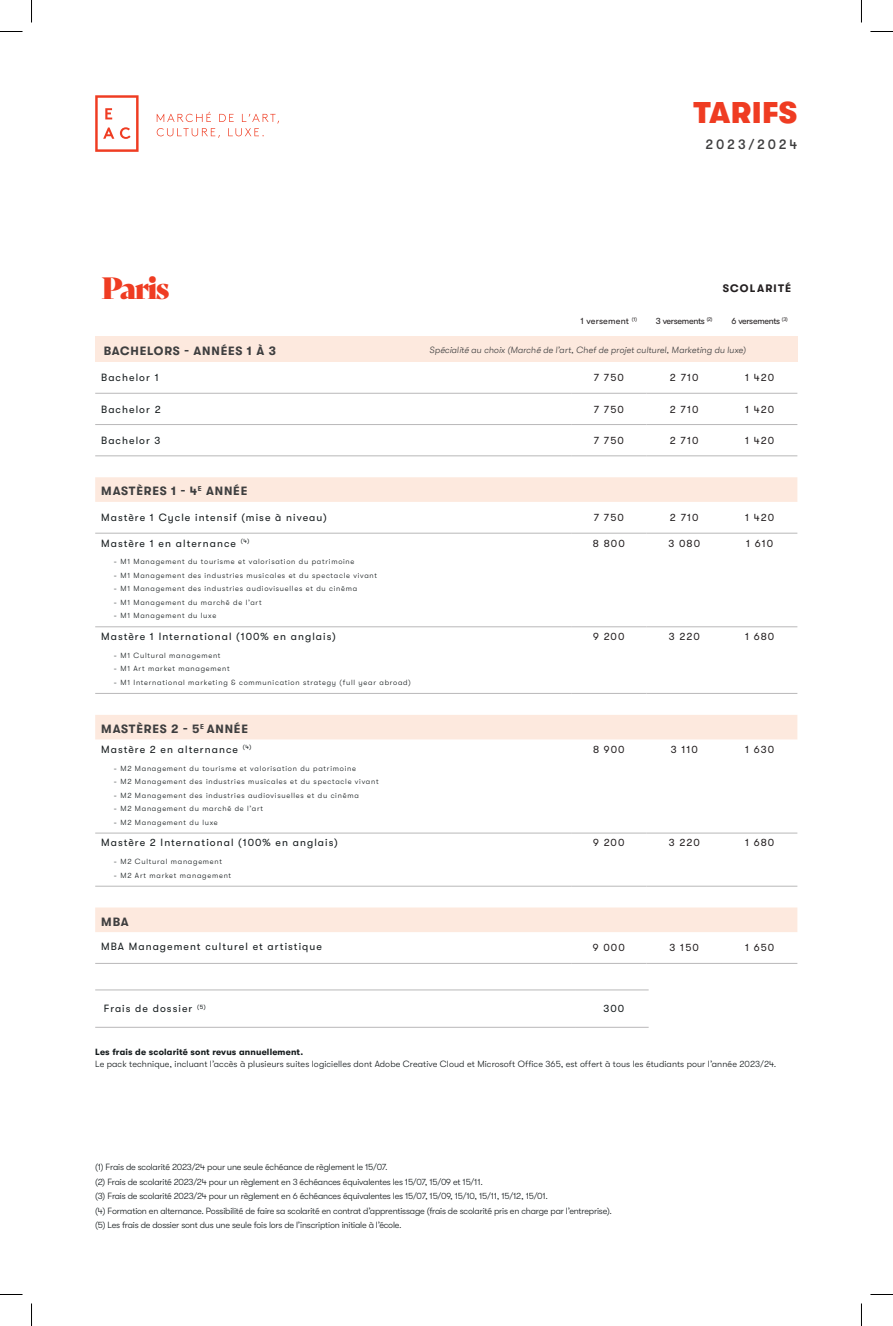
<style>
.page{position:relative;width:893px;height:1326px;background:#fff}
.page>*{position:absolute;margin:0;border:0;box-sizing:border-box;transform-origin:0 0}
.t1{font:900 30px "GT Walsheim";letter-spacing:.01em;color:#ef3c22}
.t2{font:30px "Bely Display";letter-spacing:-.06em;color:#ef3c22}
.t3{font:500 13.5px "GT Walsheim";letter-spacing:.21em;color:#3e3e3f}
.t4{font:700 12px "GT Walsheim";letter-spacing:.07em;color:#3e3e3f}
.t5{font:700 10.8px "GT Walsheim";letter-spacing:.11em;color:#231f20}
.t6{font:10.5px "GT Walsheim";letter-spacing:.1em;color:#141a1c}
.t7{font:10.5px "GT Walsheim";letter-spacing:.1em;color:#231f20}
.t8{font:300 9px/14.5px "GT Walsheim";letter-spacing:-.02em;color:#141a1c}
.t9{font:300 9px "GT Walsheim";letter-spacing:.01em;color:#141a1c}
.t10{font:italic 300 9px "GT Walsheim";letter-spacing:.005em;color:#3e3e3f}
.t11{font:700 9px "GT Walsheim";letter-spacing:.02em;color:#141a1c}
.t12{font:9px "GT Walsheim";letter-spacing:-.03em;color:#231f20}
.t13{font:9px "GT Walsheim";letter-spacing:.02em;color:#231f20}
.t14{font:300 7.5px "GT Walsheim";letter-spacing:.1em;color:#141a1c}
</style>
<div class="page">
<hr style="left:95px;top:990px;width:479px;height:1px;background:#b9b8b9">
<hr style="left:574px;top:990px;width:74px;height:1px;background:#b9b8b9">
<hr style="left:95px;top:1027px;width:479px;height:1px;background:#b9b8b9">
<hr style="left:574px;top:1027px;width:74px;height:1px;background:#b9b8b9">
<div style="left:95px;top:337px;width:702px;height:25px;background:#fde9de"></div>
<hr style="left:95px;top:393px;width:476px;height:1px;background:#b9b8b9">
<hr style="left:571px;top:393px;width:75px;height:1px;background:#b9b8b9">
<hr style="left:646px;top:393px;width:75px;height:1px;background:#b9b8b9">
<hr style="left:721px;top:393px;width:76px;height:1px;background:#b9b8b9">
<hr style="left:95px;top:424px;width:476px;height:1px;background:#b9b8b9">
<hr style="left:571px;top:424px;width:75px;height:1px;background:#b9b8b9">
<hr style="left:646px;top:424px;width:75px;height:1px;background:#b9b8b9">
<hr style="left:721px;top:424px;width:76px;height:1px;background:#b9b8b9">
<hr style="left:95px;top:456px;width:476px;height:1px;background:#b9b8b9">
<hr style="left:571px;top:456px;width:75px;height:1px;background:#b9b8b9">
<hr style="left:646px;top:456px;width:75px;height:1px;background:#b9b8b9">
<hr style="left:721px;top:456px;width:76px;height:1px;background:#b9b8b9">
<div style="left:95px;top:477px;width:702px;height:25px;background:#fde9de"></div>
<hr style="left:95px;top:626px;width:476px;height:1px;background:#b9b8b9">
<hr style="left:571px;top:626px;width:75px;height:1px;background:#b9b8b9">
<hr style="left:646px;top:626px;width:75px;height:1px;background:#b9b8b9">
<hr style="left:721px;top:626px;width:76px;height:1px;background:#b9b8b9">
<hr style="left:95px;top:693px;width:476px;height:1px;background:#b9b8b9">
<hr style="left:571px;top:693px;width:75px;height:1px;background:#b9b8b9">
<hr style="left:646px;top:693px;width:75px;height:1px;background:#b9b8b9">
<hr style="left:721px;top:693px;width:76px;height:1px;background:#b9b8b9">
<hr style="left:95px;top:533px;width:476px;height:1px;background:#b9b8b9">
<hr style="left:571px;top:533px;width:75px;height:1px;background:#b9b8b9">
<hr style="left:646px;top:533px;width:75px;height:1px;background:#b9b8b9">
<hr style="left:721px;top:533px;width:76px;height:1px;background:#b9b8b9">
<div style="left:95px;top:715px;width:702px;height:24px;background:#fde9de"></div>
<hr style="left:95px;top:833px;width:476px;height:1px;background:#b9b8b9">
<hr style="left:571px;top:833px;width:75px;height:1px;background:#b9b8b9">
<hr style="left:646px;top:833px;width:75px;height:1px;background:#b9b8b9">
<hr style="left:721px;top:833px;width:76px;height:1px;background:#b9b8b9">
<hr style="left:95px;top:886px;width:476px;height:1px;background:#b9b8b9">
<hr style="left:571px;top:886px;width:75px;height:1px;background:#b9b8b9">
<hr style="left:646px;top:886px;width:75px;height:1px;background:#b9b8b9">
<hr style="left:721px;top:886px;width:76px;height:1px;background:#b9b8b9">
<div style="left:95px;top:907px;width:702px;height:25px;background:#fde9de"></div>
<hr style="left:95px;top:963px;width:476px;height:1px;background:#b9b8b9">
<hr style="left:571px;top:963px;width:75px;height:1px;background:#b9b8b9">
<hr style="left:646px;top:963px;width:75px;height:1px;background:#b9b8b9">
<hr style="left:721px;top:963px;width:76px;height:1px;background:#b9b8b9">
<svg style="left:157px;top:112px;width:122px;height:26px"></svg>
<svg style="left:95px;top:95px;width:43px;height:57px"></svg>
<svg style="left:0;top:31px;width:22px;height:1px"></svg>
<svg style="left:870px;top:31px;width:22px;height:1px"></svg>
<svg style="left:0;top:1294px;width:22px;height:1px"></svg>
<svg style="left:870px;top:1294px;width:22px;height:1px"></svg>
<svg style="left:31px;top:0;width:1px;height:23px"></svg>
<svg style="left:31px;top:1303px;width:1px;height:23px"></svg>
<h1 class="t1" style="left:693px;top:96px;width:105px">TARIFS</h1>
<h2 class="t3" style="left:705px;top:137px;width:93px">2023/2024</h2>
<h1 class="t2" style="left:101px;top:264px;width:70px">Paris</h1>
<h3 class="t5" style="left:722px;top:282px;width:70px">SCOLARITÉ</h3>
<p class="t13" style="left:580px;top:316px;width:58px">1 versement <sup>(1)</sup></p>
<p class="t12" style="left:655px;top:316px;width:58px">3 versements <sup>(2)</sup></p>
<p class="t12" style="left:731px;top:316px;width:58px">6 versements <sup>(3)</sup></p>
<h3 class="t4" style="left:104px;top:344px;width:174px">BACHELORS - ANNÉES 1 À 3</h3>
<p class="t10" style="left:429px;top:345px;width:317px">Spécialité au choix (Marché de l’art, Chef de projet culturel, Marketing du luxe)</p>
<h3 class="t6" style="left:101px;top:372px;width:59px">Bachelor 1</h3>
<h3 class="t7" style="left:593px;top:372px;width:32px">7 750</h3>
<h3 class="t7" style="left:669px;top:372px;width:30px">2 710</h3>
<h3 class="t7" style="left:744px;top:372px;width:30px">1 420</h3>
<h3 class="t6" style="left:101px;top:403px;width:61px">Bachelor 2</h3>
<h3 class="t7" style="left:593px;top:403px;width:32px">7 750</h3>
<h3 class="t7" style="left:669px;top:403px;width:30px">2 710</h3>
<h3 class="t7" style="left:744px;top:403px;width:30px">1 420</h3>
<h3 class="t6" style="left:101px;top:434px;width:61px">Bachelor 3</h3>
<h3 class="t7" style="left:593px;top:434px;width:32px">7 750</h3>
<h3 class="t7" style="left:669px;top:434px;width:30px">2 710</h3>
<h3 class="t7" style="left:744px;top:434px;width:30px">1 420</h3>
<h3 class="t4" style="left:101px;top:484px;width:148px">MASTÈRES 1 - 4<sup>E</sup> ANNÉE</h3>
<h3 class="t6" style="left:101px;top:512px;width:227px">Mastère 1 Cycle intensif (mise à niveau)</h3>
<h3 class="t7" style="left:593px;top:512px;width:32px">7 750</h3>
<h3 class="t7" style="left:669px;top:512px;width:30px">2 710</h3>
<h3 class="t7" style="left:744px;top:512px;width:30px">1 420</h3>
<h3 class="t6" style="left:101px;top:537px;width:150px">Mastère 1 en alternance <sup>(4)</sup></h3>
<p class="t14" style="left:114px;top:557px;width:242px">- M1 Management du tourisme et valorisation du patrimoine</p>
<p class="t14" style="left:114px;top:571px;width:264px">- M1 Management des industries musicales et du spectacle vivant</p>
<p class="t14" style="left:114px;top:584px;width:245px">- M1 Management des industries audiovisuelles et du cinéma</p>
<p class="t14" style="left:114px;top:598px;width:149px">- M1 Management du marché de l’art</p>
<p class="t14" style="left:114px;top:611px;width:104px">- M1 Management du luxe</p>
<h3 class="t7" style="left:592px;top:537px;width:33px">8 800</h3>
<h3 class="t7" style="left:668px;top:537px;width:33px">3 080</h3>
<h3 class="t7" style="left:745px;top:537px;width:28px">1 610</h3>
<h3 class="t6" style="left:101px;top:631px;width:236px">Mastère 1 International (100% en anglais)</h3>
<p class="t14" style="left:114px;top:651px;width:108px">- M1 Cultural management</p>
<p class="t14" style="left:114px;top:665px;width:117px">- M1 Art market management</p>
<p class="t14" style="left:114px;top:678px;width:298px">- M1 International marketing &amp; communication strategy (full year abroad)</p>
<h3 class="t4" style="left:101px;top:722px;width:148px">MASTÈRES 2 - 5<sup>E</sup> ANNÉE</h3>
<h3 class="t6" style="left:101px;top:743px;width:152px">Mastère 2 en alternance <sup>(4)</sup></h3>
<p class="t14" style="left:114px;top:764px;width:243px">- M2 Management du tourisme et valorisation du patrimoine</p>
<p class="t14" style="left:114px;top:777px;width:266px">- M2 Management des industries musicales et du spectacle vivant</p>
<p class="t14" style="left:114px;top:791px;width:246px">- M2 Management des industries audiovisuelles et du cinéma</p>
<p class="t14" style="left:114px;top:804px;width:151px">- M2 Management du marché de l’art</p>
<p class="t14" style="left:114px;top:818px;width:105px">- M2 Management du luxe</p>
<h3 class="t6" style="left:101px;top:837px;width:238px">Mastère 2 International (100% en anglais)</h3>
<p class="t14" style="left:114px;top:857px;width:109px">- M2 Cultural management</p>
<p class="t14" style="left:114px;top:871px;width:119px">- M2 Art market management</p>
<h3 class="t7" style="left:593px;top:631px;width:33px">9 200</h3>
<h3 class="t7" style="left:668px;top:631px;width:32px">3 220</h3>
<h3 class="t7" style="left:744px;top:631px;width:31px">1 680</h3>
<h3 class="t7" style="left:592px;top:743px;width:33px">8 900</h3>
<h3 class="t7" style="left:670px;top:743px;width:29px">3 110</h3>
<h3 class="t7" style="left:744px;top:743px;width:31px">1 630</h3>
<h3 class="t7" style="left:593px;top:837px;width:33px">9 200</h3>
<h3 class="t7" style="left:668px;top:837px;width:32px">3 220</h3>
<h3 class="t7" style="left:744px;top:837px;width:31px">1 680</h3>
<h3 class="t4" style="left:101px;top:915px;width:29px">MBA</h3>
<h3 class="t6" style="left:101px;top:941px;width:222px">MBA Management culturel et artistique</h3>
<h3 class="t7" style="left:592px;top:942px;width:33px">9 000</h3>
<h3 class="t7" style="left:669px;top:942px;width:31px">3 150</h3>
<h3 class="t7" style="left:744px;top:942px;width:31px">1 650</h3>
<h3 class="t6" style="left:104px;top:1003px;width:103px">Frais de dossier <sup>(5)</sup></h3>
<h3 class="t6" style="left:603px;top:1003px;width:22px">300</h3>
<p class="t11" style="left:95px;top:1047px;width:209px">Les frais de scolarité sont revus annuellement.</p>
<p class="t9" style="left:95px;top:1059px;width:682px">Le pack technique, incluant l’accès à plusieurs suites logicielles dont Adobe Creative Cloud et Microsoft Office 365, est offert à tous les étudiants pour l’année 2023/24.</p>
<p class="t8" style="left:95px;top:1160px;width:518px">(1) Frais de scolarité 2023/24 pour une seule échéance de règlement le 15/07.<br>(2) Frais de scolarité 2023/24 pour un règlement en 3 échéances équivalentes les 15/07, 15/09 et 15/11.<br>(3) Frais de scolarité 2023/24 pour un règlement en 6 échéances équivalentes les 15/07, 15/09, 15/10, 15/11, 15/12, 15/01.<br>(4) Formation en alternance. Possibilité de faire sa scolarité en contrat d’apprentissage (frais de scolarité pris en charge par l’entreprise). (5) Les frais de dossier sont dus une seule fois lors de l’inscription initiale à l’école.</p>
</div>
